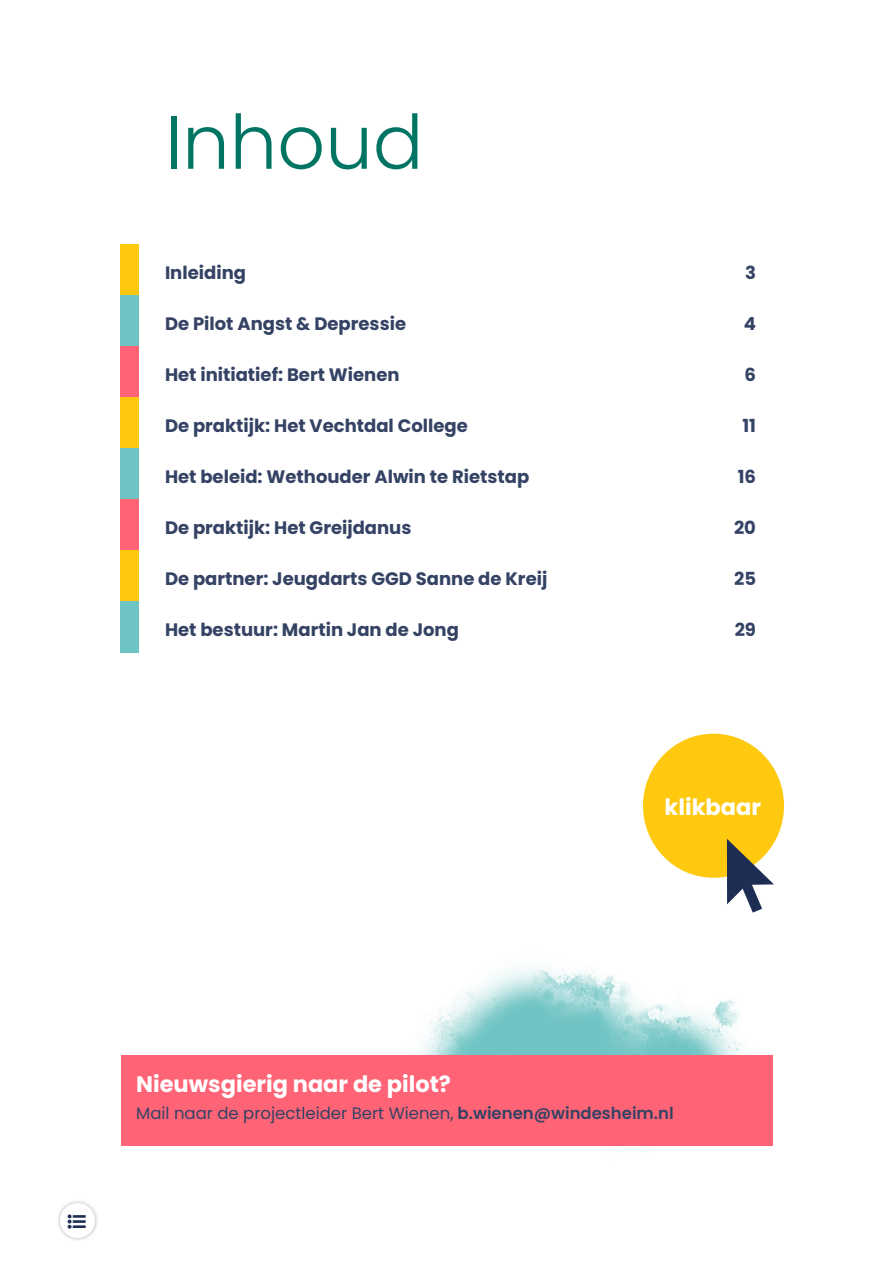
<style>
.page{position:relative;width:893px;height:1263px;background:#fff}
.page>*{position:absolute;margin:0;border:0;box-sizing:border-box;transform-origin:0 0}
.t1{font:300 75px "Poppins";color:#007564}
.t2{font:700 22.5px "Poppins";color:#fff}
.t3{font:700 18px "Poppins";color:#344264}
.t4{font:16.5px "Poppins";color:#344264}
.s1{font-weight:600}
</style>
<div class="page">
<div style="left:56px;top:1199px;width:43px;height:43px;background:#000;opacity:.3"></div>
<div style="left:60px;top:1203px;width:35px;height:35px;background:#fff;border-radius:50%"></div>
<img style="left:360px;top:815px;width:424px;height:241px">
<div style="left:121px;top:1056px;width:652px;height:90px;background:#ff6476"></div>
<div style="left:120px;top:245px;width:19px;height:51px;background:#fec90f"></div>
<div style="left:120px;top:296px;width:19px;height:51px;background:#6ec4c3"></div>
<div style="left:120px;top:347px;width:19px;height:51px;background:#ff6476"></div>
<div style="left:120px;top:398px;width:19px;height:51px;background:#fec90f"></div>
<div style="left:120px;top:449px;width:19px;height:51px;background:#6ec4c3"></div>
<div style="left:120px;top:500px;width:19px;height:51px;background:#ff6476"></div>
<div style="left:120px;top:551px;width:19px;height:51px;background:#fec90f"></div>
<div style="left:120px;top:602px;width:19px;height:51px;background:#6ec4c3"></div>
<div style="left:643px;top:734px;width:141px;height:144px;background:#fec90f;border-radius:50%"></div>
<svg style="left:727px;top:839px;width:47px;height:74px"></svg>
<h1 class="t1" style="left:165px;top:99px;width:260px">Inhoud</h1>
<p class="t3" style="left:165px;top:262px;width:83px">Inleiding</p>
<p class="t3" style="left:745px;top:262px;width:12px">3</p>
<p class="t3" style="left:165px;top:313px;width:243px">De Pilot Angst &amp; Depressie</p>
<p class="t3" style="left:744px;top:313px;width:14px">4</p>
<p class="t3" style="left:165px;top:364px;width:236px">Het initiatief: Bert Wienen</p>
<p class="t3" style="left:745px;top:364px;width:13px">6</p>
<p class="t3" style="left:165px;top:415px;width:304px">De praktijk: Het Vechtdal College</p>
<p class="t3" style="left:742px;top:415px;width:15px">11</p>
<p class="t3" style="left:165px;top:466px;width:366px">Het beleid: Wethouder Alwin te Rietstap</p>
<p class="t3" style="left:738px;top:466px;width:20px">16</p>
<p class="t3" style="left:165px;top:517px;width:248px">De praktijk: Het Greijdanus</p>
<p class="t3" style="left:734px;top:517px;width:24px">20</p>
<p class="t3" style="left:165px;top:568px;width:384px">De partner: Jeugdarts GGD Sanne de Kreij</p>
<p class="t3" style="left:734px;top:568px;width:23px">25</p>
<p class="t3" style="left:165px;top:619px;width:295px">Het bestuur: Martin Jan de Jong</p>
<p class="t3" style="left:735px;top:619px;width:23px">29</p>
<p class="t2" style="left:664px;top:794px;width:98px">klikbaar</p>
<p class="t2" style="left:136px;top:1071px;width:316px">Nieuwsgierig naar de pilot?</p>
<p class="t4" style="left:136px;top:1104px;width:539px">Mail naar de projectleider Bert Wienen, <span class="s1">b.wienen@windesheim.nl</span></p>
</div>
